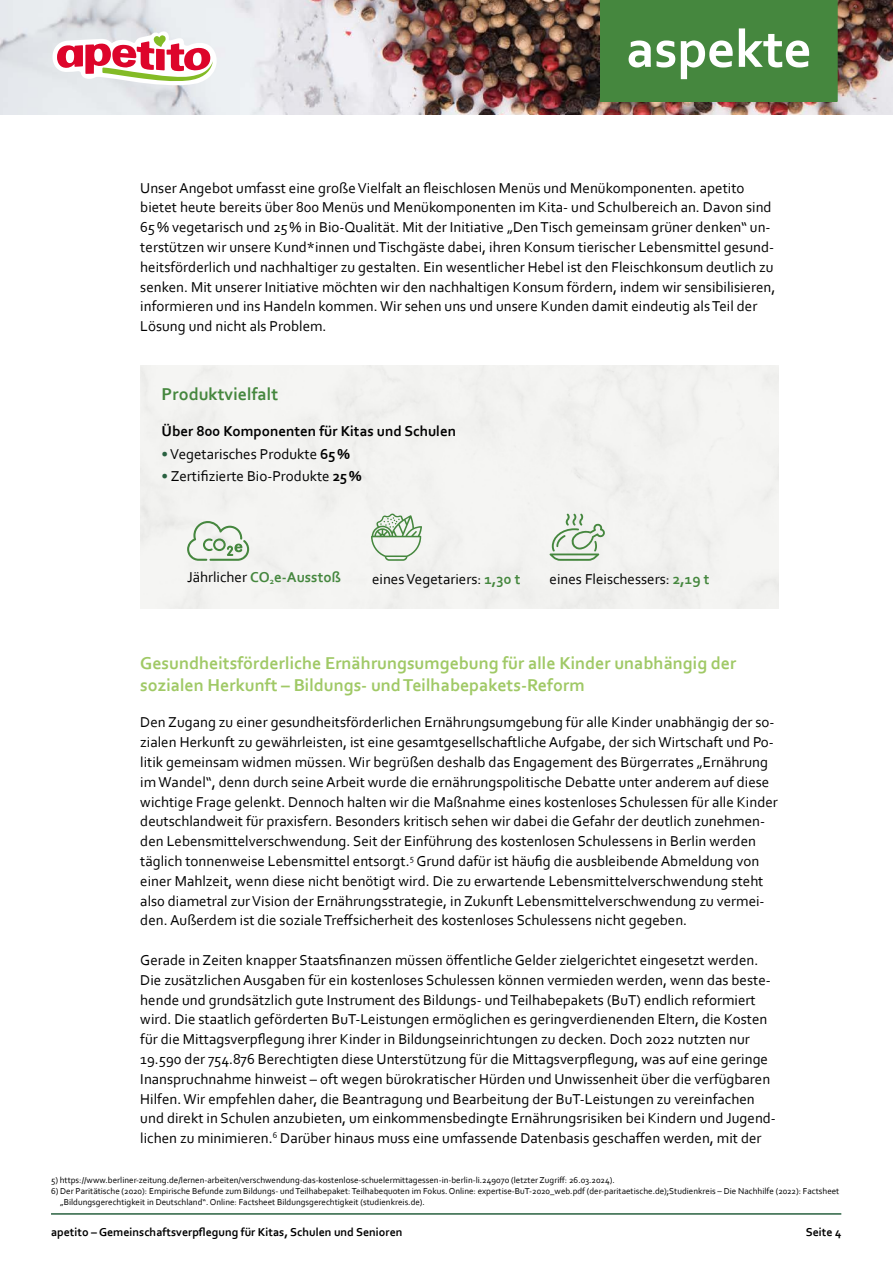
<style>
.page{position:relative;width:893px;height:1263px;background:#fff}
.page>*{position:absolute;margin:0;border:0;box-sizing:border-box;transform-origin:0 0}
.t1{font:700 54.3px "Corbel";color:#fff}
.t2{font:700 18px/22.5px "Corbel";color:#a0c966}
.t3{font:700 18px "Corbel";color:#45873e}
.t4{font:15px/19.8px "Corbel";color:#000}
.t5{font:700 15px "Corbel";color:#000}
.t6{font:700 15px "Corbel";color:#45873e}
.t7{font:700 12px "Corbel";color:#000}
.t8{font:9px/10.8px "Corbel";color:#000}
.s1{color:#296140}
.s2{font-weight:700}
.s3{font-weight:400;color:#000}
.s4{font-weight:700;color:#45873e}
</style>
<div class="page">
<svg style="left:187px;top:521px;width:62px;height:40px"></svg>
<svg style="left:371px;top:514px;width:51px;height:47px"></svg>
<svg style="left:550px;top:514px;width:55px;height:47px"></svg>
<img style="left:0;top:0;width:893px;height:114px">
<svg style="left:53px;top:30px;width:165px;height:56px"></svg>
<div style="left:600px;top:0;width:238px;height:102px;background:#45873e"></div>
<hr style="left:51px;top:1213px;width:790px;height:2px;background:#296140">
<h1 class="t1" style="left:626px;top:15px;width:187px">aspekte</h1>
<p class="t4" style="left:140px;top:177px;width:637px">Unser Angebot umfasst eine große Vielfalt an fleischlosen Menüs und Menükomponenten. apetito bietet heute bereits über 800 Menüs und Menükomponenten im Kita- und Schulbereich an. Davon sind 65% vegetarisch und 25% in Bio-Qualität. Mit der Initiative „Den Tisch gemeinsam grüner denken“ un&shy;terstützen wir unsere Kund*innen und Tischgäste dabei, ihren Konsum tierischer Lebensmittel gesund&shy;heitsförderlich und nachhaltiger zu gestalten. Ein wesentlicher Hebel ist den Fleischkonsum deutlich zu senken. Mit unserer Initiative möchten wir den nachhaltigen Konsum fördern, indem wir sensibilisieren, informieren und ins Handeln kommen. Wir sehen uns und unsere Kunden damit eindeutig als Teil der Lösung und nicht als Problem.</p>
<p class="t3" style="left:162px;top:383px;width:118px">Produktvielfalt</p>
<p class="t5" style="left:162px;top:422px;width:296px">Über 800 Komponenten für Kitas und Schulen</p>
<p class="t4" style="left:162px;top:443px;width:190px"><span class="s1">•</span> Vegetarisches Produkte <span class="s2">65%</span></p>
<p class="t4" style="left:162px;top:466px;width:201px"><span class="s1">•</span> Zertifizierte Bio-Produkte <span class="s2">25%</span></p>
<p class="t6" style="left:187px;top:567px;width:155px"><span class="s3">Jährlicher</span> CO<sub>2</sub>e-Ausstoß</p>
<p class="t4" style="left:372px;top:569px;width:150px">eines Vegetariers: <span class="s4">1,30 t</span></p>
<p class="t4" style="left:550px;top:569px;width:161px">eines Fleischessers: <span class="s4">2,19 t</span></p>
<p class="t2" style="left:140px;top:651px;width:598px">Gesundheitsförderliche Ernährungsumgebung für alle Kinder unabhängig der sozialen Herkunft – Bildungs- und Teilhabepakets-Reform</p>
<p class="t4" style="left:140px;top:712px;width:639px">Den Zugang zu einer gesundheitsförderlichen Ernährungsumgebung für alle Kinder unabhängig der so&shy;zialen Herkunft zu gewährleisten, ist eine gesamtgesellschaftliche Aufgabe, der sich Wirtschaft und Po&shy;litik gemeinsam widmen müssen. Wir begrüßen deshalb das Engagement des Bürgerrates „Ernährung im Wandel“, denn durch seine Arbeit wurde die ernährungspolitische Debatte unter anderem auf diese wichtige Frage gelenkt. Dennoch halten wir die Maßnahme eines kostenloses Schulessen für alle Kinder deutschlandweit für praxisfern. Besonders kritisch sehen wir dabei die Gefahr der deutlich zunehmen&shy;den Lebensmittelverschwendung. Seit der Einführung des kostenlosen Schulessens in Berlin werden täglich tonnenweise Lebensmittel entsorgt.<sup>5</sup> Grund dafür ist häufig die ausbleibende Abmeldung von einer Mahlzeit, wenn diese nicht benötigt wird. Die zu erwartende Lebensmittelverschwendung steht als0 diametral zur Vision der Ernährungsstrategie, in Zukunft Lebensmittelverschwendung zu vermei&shy;den. Außerdem ist die soziale Treffsicherheit des kostenloses Schulessens nicht gegeben.</p>
<p class="t4" style="left:140px;top:950px;width:637px">Gerade in Zeiten knapper Staatsfinanzen müssen öffentliche Gelder zielgerichtet eingesetzt werden.<br>Die zusätzlichen Ausgaben für ein kostenloses Schulessen können vermieden werden, wenn das beste&shy;hende und grundsätzlich gute Instrument des Bildungs- und Teilhabepakets (BuT) endlich reformiert wird. Die staatlich geförderten BuT-Leistungen ermöglichen es geringverdienenden Eltern, die Kosten für die Mittagsverpflegung ihrer Kinder in Bildungseinrichtungen zu decken. Doch 2022 nutzten nur 19.590 der 754.876 Berechtigten diese Unterstützung für die Mittagsverpflegung, was auf eine geringe Inanspruchnahme hinweist – oft wegen bürokratischer Hürden und Unwissenheit über die verfügbaren Hilfen. Wir empfehlen daher, die Beantragung und Bearbeitung der BuT-Leistungen zu vereinfachen und direkt in Schulen anzubieten, um einkommensbedingte Ernährungsrisiken bei Kindern und Jugend&shy;lichen zu minimieren.<sup>6</sup> Darüber hinaus muss eine umfassende Datenbasis geschaffen werden, mit der</p>
<p class="t8" style="left:51px;top:1175px;width:565px">5) https://www.berliner-zeitung.de/lernen-arbeiten/verschwendung-das-kostenlose-schuelermittagessen-in-berlin-li.249070 (letzter Zugriff: 26.03.2024).</p>
<p class="t8" style="left:60px;top:1186px;width:781px;text-indent:-9px">6) Der Paritätische (2020): Empirische Befunde zum Bildungs- und Teilhabepaket: Teilhabequoten im Fokus. Online: expertise-BuT-2020_web.pdf (der-paritaetische.de);Studienkreis – Die Nachhilfe (2022): Factsheet „Bildungsgerechtigkeit in Deutschland“. Online: Factsheet Bildungsgerechtigkeit (studienkreis.de).</p>
<p class="t7" style="left:51px;top:1224px;width:353px">apetito – Gemeinschaftsverpflegung für Kitas, Schulen und Senioren</p>
<p class="t7" style="left:806px;top:1224px;width:37px">Seite 4</p>
</div>
